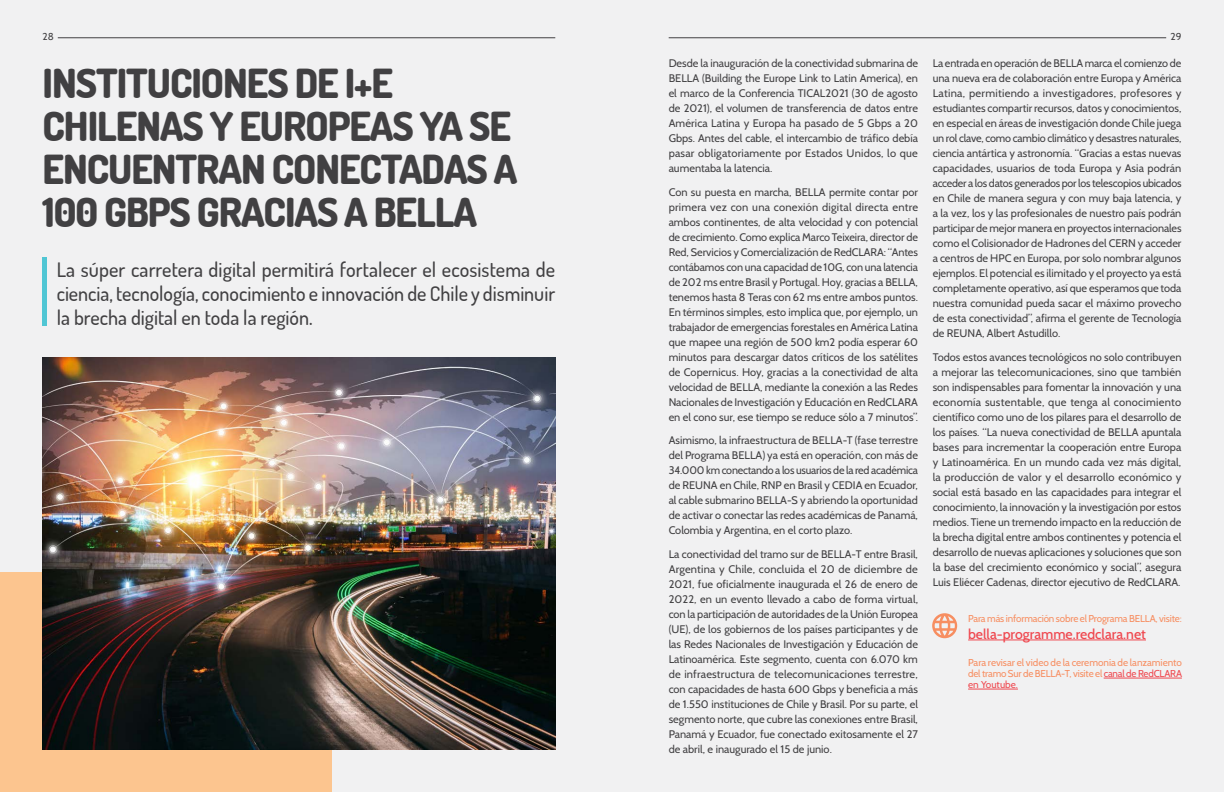
<style>
.page{position:relative;width:1224px;height:792px;background:#f1f1f2}
.page>*{position:absolute;margin:0;border:0;box-sizing:border-box;transform-origin:0 0}
.t1{font:800 40px/43px "Dosis";letter-spacing:-.025em;color:#414042}
.t2{font:500 20px/24px "Dosis";color:#414042;text-align:justify}
.t3{font:500 14px "Cabin";color:#ef484f}
.t4{font:11px/15px "Cabin";color:#414042;text-align:justify}
.t5{font:10px/11px "Cabin";letter-spacing:-.015em;color:#f78e61;text-align:justify}
.t6{font:10px "Cabin";color:#414042}
.s1{color:#ef484f}
</style>
<div class="page">
<div style="left:0;top:573px;width:332px;height:219px;background:#fcc58f"></div>
<img style="left:43px;top:358px;width:512px;height:391px">
<hr style="left:43px;top:257px;width:4px;height:68px;background:#50c6d4">
<svg style="left:932px;top:613px;width:25px;height:25px"></svg>
<hr style="left:1104px;top:678px;width:78px;height:1px;background:#ef484f">
<hr style="left:968px;top:689px;width:50px;height:1px;background:#ef484f">
<hr style="left:968px;top:640px;width:178px;height:1px;background:#ef484f">
<hr style="left:58px;top:38px;width:497px;height:1px;background:#414042">
<hr style="left:669px;top:38px;width:497px;height:1px;background:#414042">
<p class="t6" style="left:43px;top:30px;width:13px">28</p>
<p class="t6" style="left:1171px;top:30px;width:12px">29</p>
<h1 class="t1" style="left:43px;top:60px;width:476px">INSTITUCIONES DE I+E<br>CHILENAS Y EUROPEAS YA SE<br>ENCUENTRAN CONECTADAS A<br>100 GBPS GRACIAS A BELLA</h1>
<p class="t4" style="left:669px;top:56px;width:251px">Desde la inauguración de la conectividad submarina de BELLA (Building the Europe Link to Latin America), en el marco de la Conferencia TICAL2021 (30 de agosto de 2021), el volumen de transferencia de datos entre América Latina y Europa ha pasado de 5 Gbps a 20<br>Gbps. Antes del cable, el intercambio de tráfico debía pasar obligatoriamente por Estados Unidos, lo que aumentaba la latencia.</p>
<p class="t4" style="left:669px;top:184px;width:251px">Con su puesta en marcha, BELLA permite contar por primera vez con una conexión digital directa entre ambos continentes, de alta velocidad y con potencial de crecimiento. Como explica Marco Teixeira, director de Red, Servicios y Comercialización de RedCLARA: “Antes contábamos con una capacidad de 10G, con una latencia de 202 ms entre Brasil y Portugal. Hoy, gracias a BELLA, tenemos hasta 8 Teras con 62 ms entre ambos puntos.<br>En términos simples, esto implica que, por ejemplo, un trabajador de emergencias forestales en América Latina que mapee una región de 500 km2 podía esperar 60 minutos para descargar datos críticos de los satélites de Copernicus. Hoy, gracias a la conectividad de alta velocidad de BELLA, mediante la conexión a las Redes Nacionales de Investigación y Educación en RedCLARA en el cono sur, ese tiempo se reduce sólo a 7 minutos”.</p>
<p class="t4" style="left:669px;top:433px;width:251px">Asimismo, la infraestructura de BELLA-T (fase terrestre del Programa BELLA) ya está en operación, con más de 34.000 km conectando a los usuarios de la red académica de REUNA en Chile, RNP en Brasil y CEDIA en Ecuador, al cable submarino BELLA-S y abriendo la oportunidad de activar o conectar las redes académicas de Panamá, Colombia y Argentina, en el corto plazo.</p>
<p class="t4" style="left:669px;top:546px;width:251px">La conectividad del tramo sur de BELLA-T entre Brasil, Argentina y Chile, concluida el 20 de diciembre de 2021, fue oficialmente inaugurada el 26 de enero de 2022, en un evento llevado a cabo de forma virtual, con la participación de autoridades de la Unión Europea (UE), de los gobiernos de los países participantes y de las Redes Nacionales de Investigación y Educación de Latinoamérica. Este segmento, cuenta con 6.070 km de infraestructura de telecomunicaciones terrestre, con capacidades de hasta 600 Gbps y beneficia a más de 1.550 instituciones de Chile y Brasil. Por su parte, el segmento norte, que cubre las conexiones entre Brasil, Panamá y Ecuador, fue conectado exitosamente el 27 de abril, e inaugurado el 15 de junio.</p>
<h2 class="t2" style="left:57px;top:257px;width:500px">La súper carretera digital permitirá fortalecer el ecosistema de ciencia, tecnología, conocimiento e innovación de Chile y disminuir la brecha digital en toda la región.</h2>
<p class="t4" style="left:933px;top:56px;width:250px">La entrada en operación de BELLA marca el comienzo de una nueva era de colaboración entre Europa y América Latina, permitiendo a investigadores, profesores y estudiantes compartir recursos, datos y conocimientos, en especial en áreas de investigación donde Chile juega un rol clave, como cambio climático y desastres naturales, ciencia antártica y astronomía. “Gracias a estas nuevas capacidades, usuarios de toda Europa y Asia podrán acceder a los datos generados por los telescopios ubicados en Chile de manera segura y con muy baja latencia, y a la vez, los y las profesionales de nuestro país podrán participar de mejor manera en proyectos internacionales como el Colisionador de Hadrones del CERN y acceder a centros de HPC en Europa, por solo nombrar algunos ejemplos. El potencial es ilimitado y el proyecto ya está completamente operativo, así que esperamos que toda nuestra comunidad pueda sacar el máximo provecho de esta conectividad”, afirma el gerente de Tecnología de REUNA, Albert Astudillo.</p>
<p class="t4" style="left:933px;top:349px;width:250px">Todos estos avances tecnológicos no solo contribuyen a mejorar las telecomunicaciones, sino que también son indispensables para fomentar la innovación y una economía sustentable, que tenga al conocimiento científico como uno de los pilares para el desarrollo de los países. “La nueva conectividad de BELLA apuntala bases para incrementar la cooperación entre Europa y Latinoamérica. En un mundo cada vez más digital, la producción de valor y el desarrollo económico y social está basado en las capacidades para integrar el conocimiento, la innovación y la investigación por estos medios. Tiene un tremendo impacto en la reducción de la brecha digital entre ambos continentes y potencia el desarrollo de nuevas aplicaciones y soluciones que son la base del crecimiento económico y social”, asegura Luis Eliécer Cadenas, director ejecutivo de RedCLARA.</p>
<p class="t5" style="left:968px;top:613px;width:215px">Para más información sobre el Programa BELLA, visite:</p>
<p class="t5" style="left:968px;top:657px;width:215px">Para revisar el video de la ceremonia de lanzamiento del tramo Sur de BELLA-T, visite el <span class="s1">canal de RedCLARA en Youtube.</span></p>
<p class="t3" style="left:968px;top:625px;width:179px">bella-programme.redclara.net</p>
</div>
